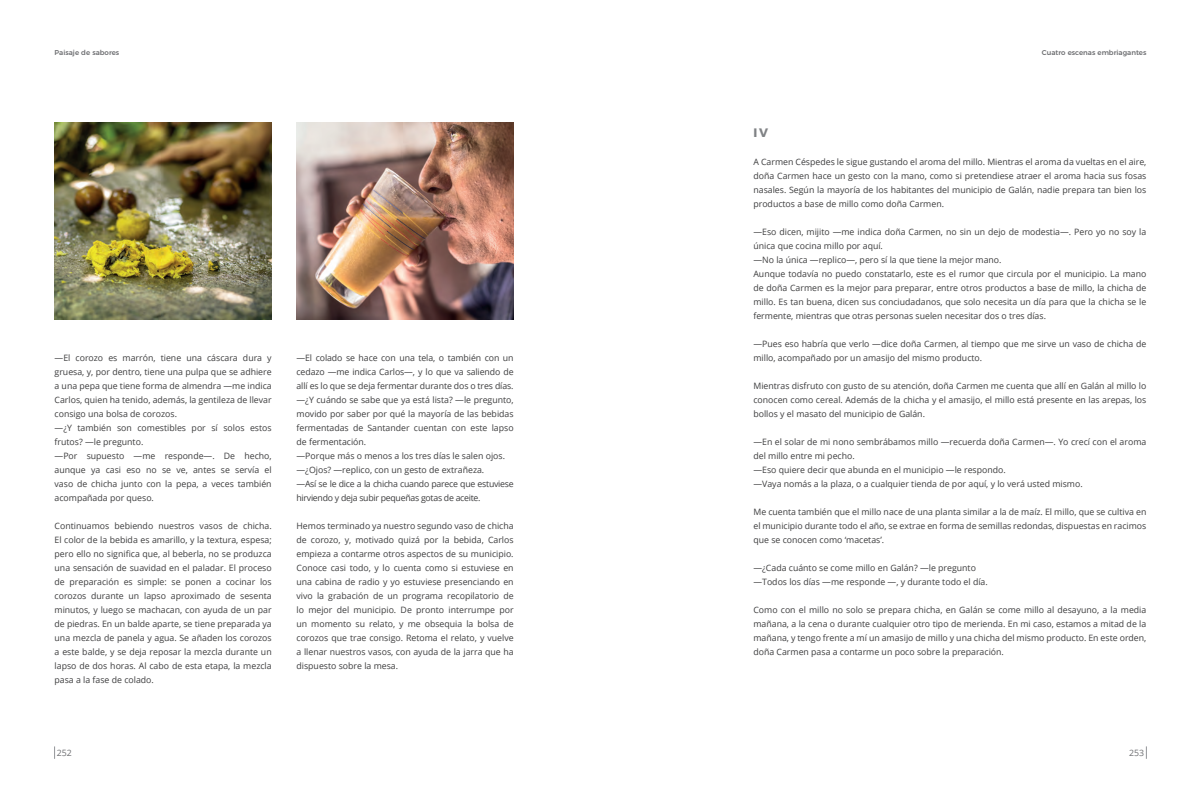
<style>
.page{position:relative;width:1201px;height:792px;background:#fff}
.page>*{position:absolute;margin:0;border:0;box-sizing:border-box;transform-origin:0 0}
.t1{font:700 12.25px "Montserrat";color:#808285}
.t2{font:8.75px/14px "Open Sans";color:#3e3e3f;text-align:justify}
.t3{font:8.75px "Open Sans";color:#6c6d70}
.t4{font:500 7px "Montserrat";color:#6c6d70}
</style>
<div class="page">
<svg style="left:54px;top:746px;width:1px;height:12px"></svg>
<svg style="left:1146px;top:746px;width:1px;height:12px"></svg>
<img style="left:55px;top:123px;width:217px;height:196px">
<img style="left:296px;top:123px;width:217px;height:196px">
<p class="t4" style="left:55px;top:47px;width:66px">Paisaje de sabores</p>
<p class="t4" style="left:1041px;top:47px;width:106px">Cuatro escenas embriagantes</p>
<p class="t2" style="left:55px;top:350px;width:219px;text-align:left">—El corozo es marrón, tiene una cáscara dura y gruesa, y, por dentro, tiene una pulpa que se adhiere a una pepa que tiene forma de almendra —me indica Carlos, quien ha tenido, además, la gentileza de llevar consigo una bolsa de corozos.<br>—¿Y también son comestibles por sí solos estos frutos? —le pregunto.<br>—Por supuesto —me responde—. De hecho, aunque ya casi eso no se ve, antes se servía el vaso de chicha junto con la pepa, a veces también acompañada por queso.</p>
<p class="t2" style="left:55px;top:518px;width:219px">Continuamos bebiendo nuestros vasos de chicha.<br>El color de la bebida es amarillo, y la textura, espesa; pero ello no significa que, al beberla, no se produzca una sensación de suavidad en el paladar. El proceso de preparación es simple: se ponen a cocinar los corozos durante un lapso aproximado de sesenta minutos, y luego se machacan, con ayuda de un par de piedras. En un balde aparte, se tiene preparada ya una mezcla de panela y agua. Se añaden los corozos a este balde, y se deja reposar la mezcla durante un lapso de dos horas. Al cabo de esta etapa, la mezcla pasa a la fase de colado.</p>
<p class="t2" style="left:296px;top:350px;width:219px;text-align:left">—El colado se hace con una tela, o también con un cedazo —me indica Carlos—, y lo que va saliendo de allí es lo que se deja fermentar durante dos o tres días. —¿Y cuándo se sabe que ya está lista? —le pregunto, movido por saber por qué la mayoría de las bebidas fermentadas de Santander cuentan con este lapso de fermentación.<br>—Porque más o menos a los tres días le salen ojos. —¿Ojos? —replico, con un gesto de extrañeza.<br>—Así se le dice a la chicha cuando parece que estuviese hirviendo y deja subir pequeñas gotas de aceite.</p>
<p class="t2" style="left:296px;top:518px;width:219px">Hemos terminado ya nuestro segundo vaso de chicha de corozo, y, motivado quizá por la bebida, Carlos empieza a contarme otros aspectos de su municipio.<br>Conoce casi todo, y lo cuenta como si estuviese en una cabina de radio y yo estuviese presenciando en vivo la grabación de un programa recopilatorio de lo mejor del municipio. De pronto interrumpe por un momento su relato, y me obsequia la bolsa de corozos que trae consigo. Retoma el relato, y vuelve a llenar nuestros vasos, con ayuda de la jarra que ha dispuesto sobre la mesa.</p>
<h1 class="t1" style="left:753px;top:122px;width:16px">IV</h1>
<p class="t2" style="left:753px;top:154px;width:394px">A Carmen Céspedes le sigue gustando el aroma del millo. Mientras el aroma da vueltas en el aire, doña Carmen hace un gesto con la mano, como si pretendiese atraer el aroma hacia sus fosas nasales. Según la mayoría de los habitantes del municipio de Galán, nadie prepara tan bien los productos a base de millo como doña Carmen.</p>
<p class="t2" style="left:753px;top:224px;width:394px;text-align:left">—Eso dicen, mijito —me indica doña Carmen, no sin un dejo de modestia—. Pero yo no soy la única que cocina millo por aquí.<br>—No la única —replico—, pero sí la que tiene la mejor mano.<br>Aunque todavía no puedo constatarlo, este es el rumor que circula por el municipio. La mano de doña Carmen es la mejor para preparar, entre otros productos a base de millo, la chicha de millo. Es tan buena, dicen sus conciudadanos, que solo necesita un día para que la chicha se le fermente, mientras que otras personas suelen necesitar dos o tres días.</p>
<p class="t2" style="left:753px;top:336px;width:394px">—Pues eso habría que verlo —dice doña Carmen, al tiempo que me sirve un vaso de chicha de millo, acompañado por un amasijo del mismo producto.</p>
<p class="t2" style="left:753px;top:378px;width:394px">Mientras disfruto con gusto de su atención, doña Carmen me cuenta que allí en Galán al millo lo conocen como cereal. Además de la chicha y el amasijo, el millo está presente en las arepas, los bollos y el masato del municipio de Galán.</p>
<p class="t2" style="left:753px;top:434px;width:394px;text-align:left">—En el solar de mi nono sembrábamos millo —recuerda doña Carmen—. Yo crecí con el aroma del millo entre mi pecho.<br>—Eso quiere decir que abunda en el municipio —le respondo.<br>—Vaya nomás a la plaza, o a cualquier tienda de por aquí, y lo verá usted mismo.</p>
<p class="t2" style="left:753px;top:504px;width:394px">Me cuenta también que el millo nace de una planta similar a la de maíz. El millo, que se cultiva en el municipio durante todo el año, se extrae en forma de semillas redondas, dispuestas en racimos que se conocen como ‘macetas’.</p>
<p class="t2" style="left:753px;top:560px;width:236px">—¿Cada cuánto se come millo en Galán? —le pregunto —Todos los días —me responde —, y durante todo el día.</p>
<p class="t2" style="left:753px;top:602px;width:394px">Como con el millo no solo se prepara chicha, en Galán se come millo al desayuno, a la media mañana, a la cena o durante cualquier otro tipo de merienda. En mi caso, estamos a mitad de la mañana, y tengo frente a mí un amasijo de millo y una chicha del mismo producto. En este orden, doña Carmen pasa a contarme un poco sobre la preparación.</p>
<p class="t3" style="left:57px;top:746px;width:17px">252</p>
<p class="t3" style="left:1129px;top:746px;width:17px">253</p>
</div>
